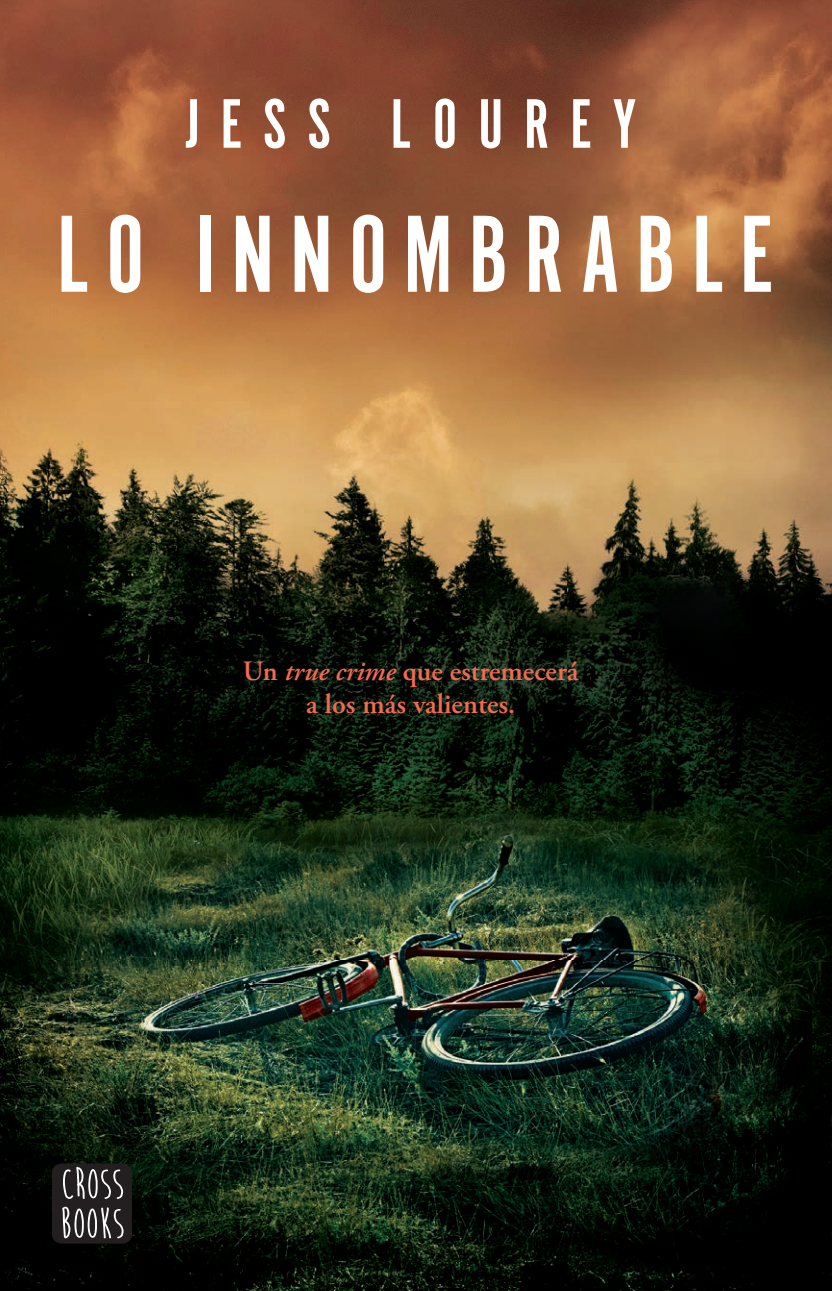
<style>
.page{position:relative;width:832px;height:1291px;background:#fff}
.page>*{position:absolute;margin:0;border:0;box-sizing:border-box;transform-origin:0 0}
.t1{font:114px "Alternate Got No 1 D";letter-spacing:.14em;color:#fff}
.t2{font:72.8px "Alternate Got No 1 D";letter-spacing:.285em;color:#fff}
.t3{font:600 28px/33.6px "Adobe Garamond Pro";color:#f26a51;text-align:center}
.s1{font-style:italic}
</style>
<div class="page">
<img style="left:0;top:0;width:7px;height:1291px">
<img style="left:7px;top:0;width:557px;height:960px">
<img style="left:564px;top:0;width:267px;height:960px">
<img style="left:7px;top:960px;width:824px;height:331px">
<div style="left:52px;top:1163px;width:80px;height:80px;background:#231f20;border-radius:9px"></div>
<svg style="left:63px;top:1167px;width:60px;height:32px"></svg>
<svg style="left:62px;top:1207px;width:61px;height:31px"></svg>
<h2 class="t2" style="left:185px;top:87px;width:452px">JESS LOUREY</h2>
<h1 class="t1" style="left:57px;top:197px;width:717px">LO INNOMBRABLE</h1>
<p class="t3" style="left:243px;top:654px;width:337px">Un <span class="s1">true crime</span> que estremecerá a los más valientes.</p>
</div>
